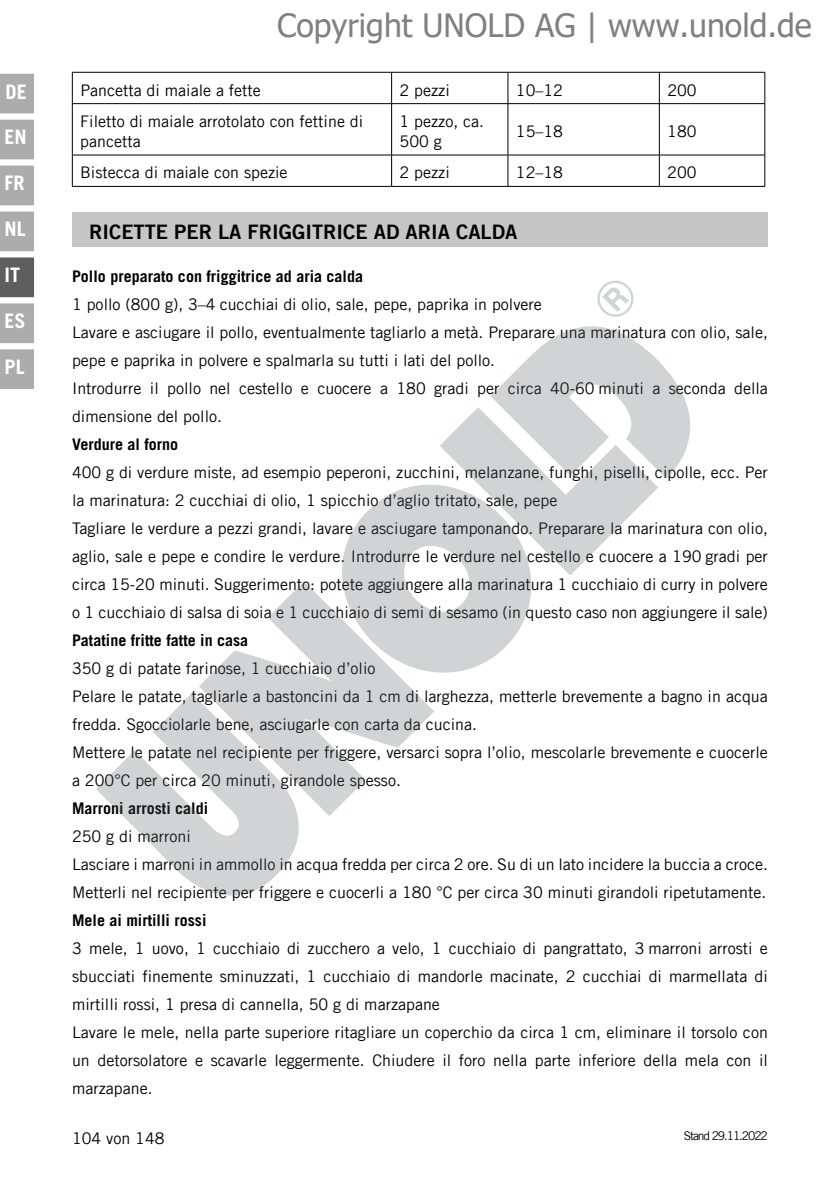
<style>
.page{position:relative;width:840px;height:1191px;background:#fff}
.page>*{position:absolute;margin:0;border:0;box-sizing:border-box;transform-origin:0 0}
.t1{font:32px "Tahoma";color:#808080}
.t2{font:20px "Trade Gothic LT Com Bd 2";color:#000}
.t3{font:700 20px "Trade Gothic LT Com";color:#fff}
.t4{font:16px/28px "Trade Gothic LT Com";color:#000}
.t5{font:700 16px "Trade Gothic LT Com";color:#000}
.t6{font:12px "Trade Gothic LT Com";letter-spacing:-.09em;color:#000}
</style>
<div class="page">
<div style="left:0;top:74px;width:34px;height:39px;background:#acacac"></div>
<div style="left:0;top:120px;width:34px;height:39px;background:#acacac"></div>
<div style="left:0;top:166px;width:34px;height:39px;background:#acacac"></div>
<div style="left:0;top:211px;width:34px;height:40px;background:#acacac"></div>
<div style="left:0;top:257px;width:34px;height:40px;background:#5f5e5e"></div>
<div style="left:0;top:303px;width:34px;height:40px;background:#acacac"></div>
<div style="left:0;top:349px;width:34px;height:40px;background:#acacac"></div>
<hr style="left:72px;top:72px;width:319px;height:1px;background:#000">
<hr style="left:72px;top:73px;width:1px;height:30px;background:#000">
<hr style="left:391px;top:72px;width:116px;height:1px;background:#000">
<hr style="left:391px;top:73px;width:1px;height:30px;background:#000">
<hr style="left:507px;top:72px;width:152px;height:1px;background:#000">
<hr style="left:507px;top:73px;width:1px;height:30px;background:#000">
<hr style="left:659px;top:72px;width:105px;height:1px;background:#000">
<hr style="left:658px;top:73px;width:1px;height:30px;background:#000">
<hr style="left:764px;top:73px;width:1px;height:30px;background:#000">
<hr style="left:72px;top:103px;width:319px;height:1px;background:#000">
<hr style="left:72px;top:104px;width:1px;height:51px;background:#000">
<hr style="left:391px;top:103px;width:116px;height:1px;background:#000">
<hr style="left:391px;top:104px;width:1px;height:51px;background:#000">
<hr style="left:507px;top:103px;width:152px;height:1px;background:#000">
<hr style="left:507px;top:104px;width:1px;height:51px;background:#000">
<hr style="left:659px;top:103px;width:105px;height:1px;background:#000">
<hr style="left:658px;top:104px;width:1px;height:51px;background:#000">
<hr style="left:764px;top:104px;width:1px;height:51px;background:#000">
<hr style="left:72px;top:155px;width:319px;height:1px;background:#000">
<hr style="left:72px;top:155px;width:1px;height:31px;background:#000">
<hr style="left:391px;top:155px;width:116px;height:1px;background:#000">
<hr style="left:391px;top:155px;width:1px;height:31px;background:#000">
<hr style="left:507px;top:155px;width:152px;height:1px;background:#000">
<hr style="left:507px;top:155px;width:1px;height:31px;background:#000">
<hr style="left:659px;top:155px;width:105px;height:1px;background:#000">
<hr style="left:658px;top:155px;width:1px;height:31px;background:#000">
<hr style="left:764px;top:155px;width:1px;height:31px;background:#000">
<hr style="left:72px;top:186px;width:319px;height:1px;background:#000">
<hr style="left:391px;top:186px;width:116px;height:1px;background:#000">
<hr style="left:507px;top:186px;width:152px;height:1px;background:#000">
<hr style="left:659px;top:186px;width:105px;height:1px;background:#000">
<div style="left:72px;top:213px;width:695px;height:34px;background:#c6c6c6"></div>
<svg style="left:530px;top:326px;width:161px;height:153px;fill:#d0d4d5"></svg>
<svg style="left:440px;top:357px;width:218px;height:219px;fill:#d0d4d5"></svg>
<svg style="left:342px;top:447px;width:226px;height:226px;fill:#d0d4d5"></svg>
<svg style="left:199px;top:581px;width:235px;height:235px;fill:#d0d4d5"></svg>
<svg style="left:96px;top:690px;width:231px;height:206px;fill:#d0d4d5"></svg>
<svg style="left:597px;top:280px;width:37px;height:37px"></svg>
<p class="t3" style="left:6px;top:80px;width:23px">DE</p>
<p class="t3" style="left:5px;top:125px;width:24px">EN</p>
<p class="t3" style="left:5px;top:171px;width:22px">FR</p>
<p class="t3" style="left:5px;top:217px;width:23px">NL</p>
<p class="t3" style="left:5px;top:262px;width:17px">IT</p>
<p class="t3" style="left:5px;top:308px;width:23px">ES</p>
<p class="t3" style="left:5px;top:354px;width:22px">PL</p>
<h1 class="t1" style="left:277px;top:4px;width:535px">Copyright UNOLD AG | www.unold.de</h1>
<p class="t4" style="left:80px;top:76px;width:182px">Pancetta di maiale a fette</p>
<p class="t4" style="left:399px;top:76px;width:52px">2 pezzi</p>
<p class="t4" style="left:515px;top:76px;width:49px">10–12</p>
<p class="t4" style="left:667px;top:76px;width:31px">200</p>
<p class="t4" style="left:80px;top:111px;width:284px;line-height:20px">Filetto di maiale arrotolato con fettine di pancetta</p>
<p class="t4" style="left:399px;top:111px;width:86px;line-height:20px">1 pezzo, ca.<br>500 g</p>
<p class="t4" style="left:515px;top:117px;width:49px">15–18</p>
<p class="t4" style="left:667px;top:117px;width:31px">180</p>
<p class="t4" style="left:80px;top:158px;width:209px">Bistecca di maiale con spezie</p>
<p class="t4" style="left:399px;top:158px;width:52px">2 pezzi</p>
<p class="t4" style="left:515px;top:158px;width:49px">12–18</p>
<p class="t4" style="left:667px;top:158px;width:31px">200</p>
<p class="t2" style="left:89px;top:220px;width:429px">RICETTE PER LA FRIGGITRICE AD ARIA CALDA</p>
<p class="t5" style="left:72px;top:266px;width:292px">Pollo preparato con friggitrice ad aria calda</p>
<p class="t4" style="left:72px;top:290px;width:697px">1 pollo (800 g), 3–4 cucchiai di olio, sale, pepe, paprika in polvere<br>Lavare e asciugare il pollo, eventualmente tagliarlo a metà. Preparare una marinatura con olio, sale, pepe e paprika in polvere e spalmarla su tutti i lati del pollo.<br>Introdurre il pollo nel cestello e cuocere a 180 gradi per circa 40-60 minuti a seconda della dimensione del pollo.</p>
<p class="t5" style="left:72px;top:434px;width:108px">Verdure al forno</p>
<p class="t4" style="left:72px;top:458px;width:697px">400 g di verdure miste, ad esempio peperoni, zucchini, melanzane, funghi, piselli, cipolle, ecc. Per la marinatura: 2 cucchiai di olio, 1 spicchio d’aglio tritato, sale, pepe<br>Tagliare le verdure a pezzi grandi, lavare e asciugare tamponando. Preparare la marinatura con olio, aglio, sale e pepe e condire le verdure. Introdurre le verdure nel cestello e cuocere a 190 gradi per circa 15-20 minuti. Suggerimento: potete aggiungere alla marinatura 1 cucchiaio di curry in polvere o 1 cucchiaio di salsa di soia e 1 cucchiaio di semi di sesamo (in questo caso non aggiungere il sale)</p>
<p class="t5" style="left:72px;top:630px;width:178px">Patatine fritte fatte in casa</p>
<p class="t4" style="left:72px;top:654px;width:697px">350 g di patate farinose, 1 cucchiaio d’olio<br>Pelare le patate, tagliarle a bastoncini da 1 cm di larghezza, metterle brevemente a bagno in acqua fredda. Sgocciolarle bene, asciugarle con carta da cucina.<br>Mettere le patate nel recipiente per friggere, versarci sopra l’olio, mescolarle brevemente e cuocerle a 200°C per circa 20 minuti, girandole spesso.</p>
<p class="t5" style="left:72px;top:798px;width:137px">Marroni arrosti caldi</p>
<p class="t4" style="left:72px;top:822px;width:697px">250 g di marroni<br>Lasciare i marroni in ammollo in acqua fredda per circa 2 ore. Su di un lato incidere la buccia a croce.<br>Metterli nel recipiente per friggere e cuocerli a 180 °C per circa 30 minuti girandoli ripetutamente.</p>
<p class="t5" style="left:72px;top:910px;width:136px">Mele ai mirtilli rossi</p>
<p class="t4" style="left:72px;top:934px;width:697px">3 mele, 1 uovo, 1 cucchiaio di zucchero a velo, 1 cucchiaio di pangrattato, 3 marroni arrosti e sbucciati finemente sminuzzati, 1 cucchiaio di mandorle macinate, 2 cucchiai di marmellata di mirtilli rossi, 1 presa di cannella, 50 g di marzapane<br>Lavare le mele, nella parte superiore ritagliare un coperchio da circa 1 cm, eliminare il torsolo con un detorsolatore e scavarle leggermente. Chiudere il foro nella parte inferiore della mela con il marzapane.</p>
<p class="t4" style="left:72px;top:1124px;width:94px">104 von 148</p>
<p class="t6" style="left:683px;top:1128px;width:85px">Stand 29.11.2022</p>
</div>
